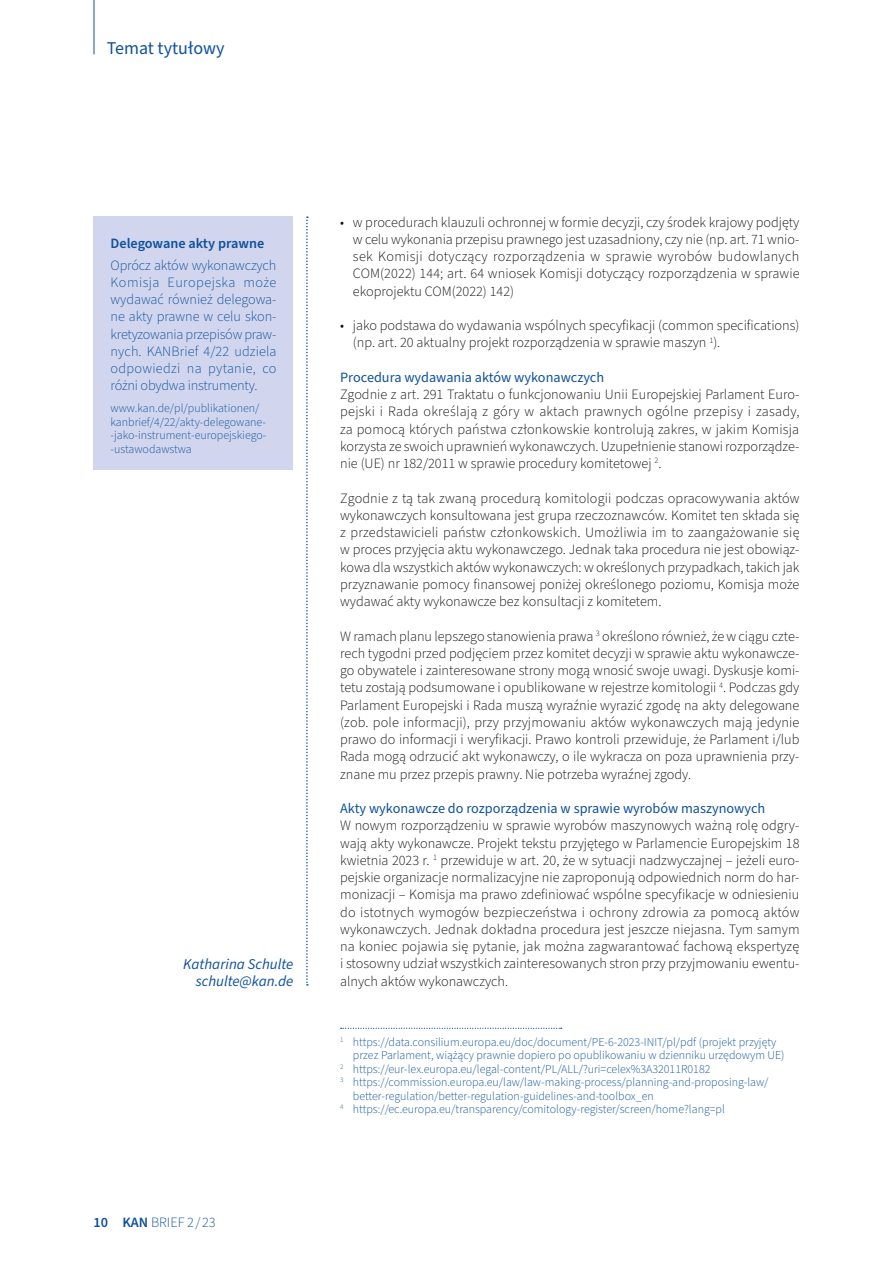
<style>
.page{position:relative;width:893px;height:1263px;background:#fff}
.page>*{position:absolute;margin:0;border:0;box-sizing:border-box;transform-origin:0 0}
.t1{font:18px "Source Sans Pro";color:#10519c}
.Autor{font:italic 15px/16.5px "Source Sans Pro";color:#10519c;text-align:right}
.g_p{font:300 14.25px/17.2px "Source Sans Pro";color:#0f110f;text-align:justify}
.g_p-2{font:300 14.25px/17.2px "Source Sans Pro";color:#10519c;text-align:justify}
.ZU_2{font:14.25px "Source Sans Pro";color:#10519c}
.t2{font:600 14.25px "Source Sans Pro";color:#10519c}
.FN{font:300 12px/13.5px "Source Sans Pro";color:#10519c}
.s1{font-weight:600}
</style>
<div class="page">
<hr style="left:94px;top:0;width:1px;height:54px;background:#10519c">
<svg style="left:341px;top:1028px;width:221px;height:1px"></svg>
<svg style="left:306px;top:216px;width:2px;height:770px"></svg>
<div style="left:94px;top:216px;width:199px;height:254px;background:#d1d6ee"></div>
<p class="t1" style="left:107px;top:36px;width:119px">Temat tytułowy</p>
<p class="t2" style="left:111px;top:234px;width:155px">Delegowane akty prawne</p>
<p class="g_p-2" style="left:111px;top:257px;width:167px">Oprócz aktów wykonawczych Komisja Europejska może wydawać również delegowa&shy;ne akty prawne w celu skon&shy;kretyzowania przepisów praw&shy;nych. KANBrief 4/22 udziela odpowiedzi na pytanie, co różni obydwa instrumenty.</p>
<p class="FN" style="left:111px;top:402px;width:157px">www.kan.de/pl/publikationen/ kanbrief/4/22/akty-delegowane--jako-instrument-europejskiego--ustawodawstwa</p>
<p class="Autor" style="left:183px;top:956px;width:112px">Katharina Schulte schulte@kan.de</p>
<p class="g_p-2" style="left:94px;top:1214px;width:124px"><span class="s1">10 KAN</span> BRIEF 2 / 23</p>
<p class="g_p" style="left:353px;top:214px;width:448px;text-indent:-13px">• w procedurach klauzuli ochronnej w formie decyzji, czy środek krajowy podjęty w celu wykonania przepisu prawnego jest uzasadniony, czy nie (np. art. 71 wnio&shy;sek Komisji dotyczący rozporządzenia w sprawie wyrobów budowlanych COM(2022) 144; art. 64 wniosek Komisji dotyczący rozporządzenia w sprawie ekoprojektu COM(2022) 142)</p>
<p class="g_p" style="left:353px;top:317px;width:448px;text-indent:-13px">• jako podstawa do wydawania wspólnych specyfikacji (common specifications) (np. art. 20 aktualny projekt rozporządzenia w sprawie maszyn <sup>1</sup>).</p>
<p class="ZU_2" style="left:340px;top:367px;width:265px">Procedura wydawania aktów wykonawczych</p>
<p class="g_p" style="left:340px;top:386px;width:461px">Zgodnie z art. 291 Traktatu o funkcjonowaniu Unii Europejskiej Parlament Euro&shy;pejski i Rada określają z góry w aktach prawnych ogólne przepisy i zasady, za pomocą których państwa członkowskie kontrolują zakres, w jakim Komisja korzysta ze swoich uprawnień wykonawczych. Uzupełnienie stanowi rozporządze&shy;nie (UE) nr 182/2011 w sprawie procedury komitetowej <sup>2</sup>.</p>
<p class="g_p" style="left:340px;top:490px;width:461px">Zgodnie z tą tak zwaną procedurą komitologii podczas opracowywania aktów wykonawczych konsultowana jest grupa rzeczoznawców. Komitet ten składa się z przedstawicieli państw członkowskich. Umożliwia im to zaangażowanie się w proces przyjęcia aktu wykonawczego. Jednak taka procedura nie jest obowiąz&shy;kowa dla wszystkich aktów wykonawczych: w określonych przypadkach, takich jak przyznawanie pomocy finansowej poniżej określonego poziomu, Komisja może wydawać akty wykonawcze bez konsultacji z komitetem.</p>
<p class="g_p" style="left:340px;top:628px;width:461px">W ramach planu lepszego stanowienia prawa <sup>3</sup> określono również, że w ciągu czte&shy;rech tygodni przed podjęciem przez komitet decyzji w sprawie aktu wykonawcze&shy;go obywatele i zainteresowane strony mogą wnosić swoje uwagi. Dyskusje komi&shy;tetu zostają podsumowane i opublikowane w rejestrze komitologii <sup>4</sup>. Podczas gdy Parlament Europejski i Rada muszą wyraźnie wyrazić zgodę na akty delegowane (zob. pole informacji), przy przyjmowaniu aktów wykonawczych mają jedynie prawo do informacji i weryfikacji. Prawo kontroli przewiduje, że Parlament i/lub Rada mogą odrzucić akt wykonawczy, o ile wykracza on poza uprawnienia przy&shy;znane mu przez przepis prawny. Nie potrzeba wyraźnej zgody.</p>
<p class="ZU_2" style="left:340px;top:799px;width:427px">Akty wykonawcze do rozporządzenia w sprawie wyrobów maszynowych</p>
<p class="g_p" style="left:340px;top:817px;width:461px">W nowym rozporządzeniu w sprawie wyrobów maszynowych ważną rolę odgry&shy;wają akty wykonawcze. Projekt tekstu przyjętego w Parlamencie Europejskim 18 kwietnia 2023 r. <sup>1</sup> przewiduje w art. 20, że w sytuacji nadzwyczajnej – jeżeli euro&shy;pejskie organizacje normalizacyjne nie zaproponują odpowiednich norm do har&shy;monizacji – Komisja ma prawo zdefiniować wspólne specyfikacje w odniesieniu do istotnych wymogów bezpieczeństwa i ochrony zdrowia za pomocą aktów wykonawczych. Jednak dokładna procedura jest jeszcze niejasna. Tym samym na koniec pojawia się pytanie, jak można zagwarantować fachową ekspertyzę i stosowny udział wszystkich zainteresowanych stron przy przyjmowaniu ewentu&shy;alnych aktów wykonawczych.</p>
<p class="FN" style="left:353px;top:1035px;width:433px;text-indent:-13px"><sup>1</sup> https://data.consilium.europa.eu/doc/document/PE-6-2023-INIT/pl/pdf (projekt przyjęty przez Parlament, wiążący prawnie dopiero po opublikowaniu w dzienniku urzędowym UE)</p>
<p class="FN" style="left:340px;top:1062px;width:372px"><sup>2</sup> https://eur-lex.europa.eu/legal-content/PL/ALL/?uri=celex%3A32011R0182</p>
<p class="FN" style="left:353px;top:1076px;width:417px;text-indent:-13px"><sup>3</sup> https://commission.europa.eu/law/law-making-process/planning-and-proposing-law/ better-regulation/better-regulation-guidelines-and-toolbox_en</p>
<p class="FN" style="left:340px;top:1103px;width:386px"><sup>4</sup> https://ec.europa.eu/transparency/comitology-register/screen/home?lang=pl</p>
</div>
